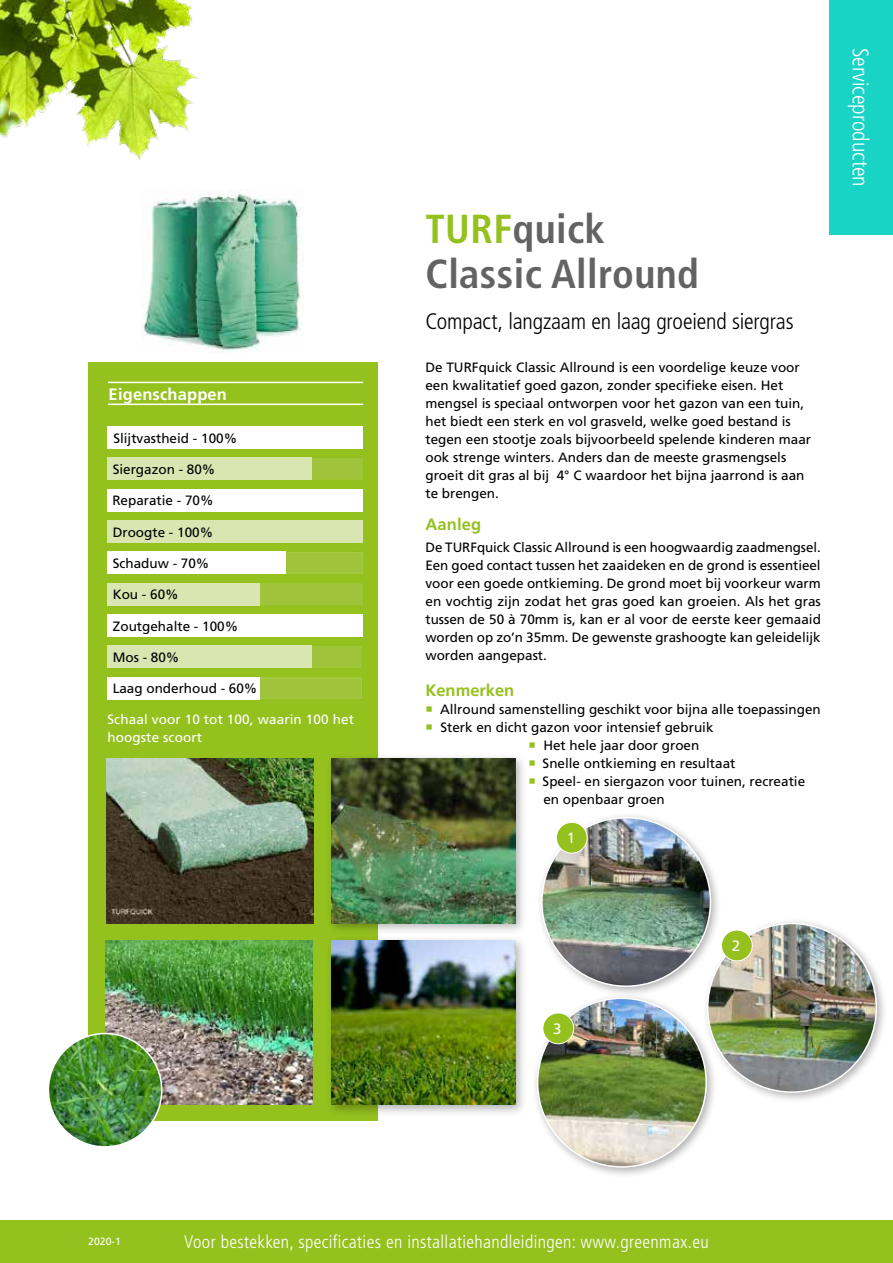
<style>
.page{position:relative;width:893px;height:1263px;background:#fff}
.page>*{position:absolute;margin:0;border:0;box-sizing:border-box;transform-origin:0 0}
.t1{font:700 condensed 40.5px/45px "Frutiger LT Std";letter-spacing:.01em;color:#646363}
.t2{font:300 condensed 22.5px "Frutiger LT Std";letter-spacing:-.01em;color:#000}
.t3{font:300 condensed 22.5px "Frutiger LT Std";color:#fff}
.t4{font:300 condensed 18px "Frutiger LT Std";letter-spacing:.02em;color:#fff}
.t5{font:700 16.5px "Frutiger LT Std";color:#95c11f}
.t6{font:700 16.5px "Frutiger LT Std";letter-spacing:.01em;color:#fff}
.t7{font:15px "Frutiger LT Std";color:#fff}
.t8{font:13.5px/18px "Frutiger LT Std";color:#000}
.t9{font:13.5px/18px "Frutiger LT Std";letter-spacing:.01em;color:#fff}
.t10{font:10.5px "Frutiger LT Std";color:#fff}
.s1{color:#95c11f}
</style>
<div class="page">
<div style="left:88px;top:362px;width:289px;height:759px;background:#95c11f"></div>
<img style="left:0;top:0;width:199px;height:160px">
<img style="left:106px;top:758px;width:208px;height:165px">
<img style="left:105px;top:940px;width:208px;height:165px">
<div style="left:325px;top:934px;width:203px;height:183px;background:#000;opacity:.3"></div>
<img style="left:331px;top:940px;width:185px;height:165px">
<div style="left:325px;top:752px;width:203px;height:184px;background:#000;opacity:.3"></div>
<img style="left:331px;top:758px;width:185px;height:165px">
<div style="left:0;top:1220px;width:893px;height:43px;background:#95c11f"></div>
<img style="left:48px;top:1033px;width:114px;height:114px;border-radius:57px">
<div style="left:48px;top:1033px;width:114px;height:114px;border:2px solid #fff;border-radius:50%"></div>
<div style="left:536px;top:812px;width:186px;height:186px;background:#000;opacity:.3"></div>
<img style="left:542px;top:818px;width:168px;height:168px;border-radius:84px">
<div style="left:702px;top:917px;width:186px;height:187px;background:#000;opacity:.3"></div>
<img style="left:708px;top:923px;width:168px;height:169px;border-radius:84px">
<div style="left:532px;top:992px;width:186px;height:186px;background:#000;opacity:.3"></div>
<img style="left:538px;top:998px;width:168px;height:169px;border-radius:84px">
<div style="left:829px;top:0;width:64px;height:234px;background:#19d3c5"></div>
<div style="left:556px;top:822px;width:31px;height:31px;background:#95c11f;border-radius:50%"></div>
<div style="left:556px;top:822px;width:32px;height:31px;border:1px solid #fff;border-radius:50%"></div>
<div style="left:721px;top:930px;width:31px;height:31px;background:#95c11f;border-radius:50%"></div>
<div style="left:721px;top:930px;width:32px;height:31px;border:1px solid #fff;border-radius:50%"></div>
<div style="left:543px;top:1013px;width:31px;height:31px;background:#95c11f;border-radius:50%"></div>
<div style="left:542px;top:1012px;width:32px;height:32px;border:1px solid #fff;border-radius:50%"></div>
<img style="left:142px;top:191px;width:161px;height:161px">
<hr style="left:108px;top:382px;width:255px;height:1px;background:#fff">
<hr style="left:108px;top:404px;width:255px;height:1px;background:#fff">
<div style="left:107px;top:426px;width:256px;height:23px;background:#fff"></div>
<div style="left:106px;top:456px;width:259px;height:24px;background:linear-gradient(to bottom,#9fc53a,#9fc43b)"></div>
<div style="left:107px;top:458px;width:205px;height:22px;background:#d9e6b1"></div>
<div style="left:107px;top:489px;width:256px;height:22px;background:#fff"></div>
<div style="left:107px;top:520px;width:256px;height:22px;background:#d9e6b1"></div>
<div style="left:106px;top:550px;width:259px;height:24px;background:linear-gradient(to bottom,#a1c63e,#9fc43c)"></div>
<div style="left:107px;top:552px;width:179px;height:22px;background:#fff"></div>
<svg style="left:107px;top:583px;width:256px;height:23px;background:#a2c641"></svg>
<div style="left:107px;top:583px;width:153px;height:22px;background:#d9e6b1"></div>
<div style="left:107px;top:614px;width:256px;height:23px;background:#fff"></div>
<svg style="left:107px;top:645px;width:255px;height:23px"></svg>
<div style="left:107px;top:646px;width:205px;height:22px;background:#d9e6b1"></div>
<svg style="left:107px;top:677px;width:255px;height:23px;background:#a5c847"></svg>
<div style="left:107px;top:677px;width:153px;height:22px;background:#fff"></div>
<p class="t6" style="left:109px;top:385px;width:120px">Eigenschappen</p>
<p class="t8" style="left:113px;top:429px;width:125px">Slijtvastheid - 100%</p>
<p class="t8" style="left:113px;top:460px;width:104px">Siergazon - 80%</p>
<p class="t8" style="left:112px;top:492px;width:103px">Reparatie - 70%</p>
<p class="t8" style="left:113px;top:523px;width:102px">Droogte - 100%</p>
<p class="t8" style="left:113px;top:554px;width:98px">Schaduw - 70%</p>
<p class="t8" style="left:113px;top:585px;width:68px">Kou - 60%</p>
<p class="t8" style="left:113px;top:617px;width:127px">Zoutgehalte - 100%</p>
<p class="t8" style="left:113px;top:648px;width:68px">Mos - 80%</p>
<p class="t8" style="left:113px;top:680px;width:146px">Laag onderhoud - 60%</p>
<p class="t9" style="left:107px;top:710px;width:248px">Schaal voor 10 tot 100, waarin 100 het hoogste scoort</p>
<h1 class="t1" style="left:425px;top:207px;width:275px"><span class="s1">TURF</span>quick<br>Classic Allround</h1>
<h2 class="t2" style="left:425px;top:308px;width:370px">Compact, langzaam en laag groeiend siergras</h2>
<p class="t8" style="left:425px;top:359px;width:387px">De TURFquick Classic Allround is een voordelige keuze voor een kwalitatief goed gazon, zonder specifieke eisen. Het mengsel is speciaal ontworpen voor het gazon van een tuin, het biedt een sterk en vol grasveld, welke goed bestand is tegen een stootje zoals bijvoorbeeld spelende kinderen maar ook strenge winters. Anders dan de meeste grasmengsels groeit dit gras al bij 4° C waardoor het bijna jaarrond is aan te brengen.</p>
<p class="t5" style="left:425px;top:515px;width:57px">Aanleg</p>
<p class="t8" style="left:425px;top:539px;width:397px;text-align:justify">De TURFquick Classic Allround is een hoogwaardig zaadmengsel.<br>Een goed contact tussen het zaaideken en de grond is essentieel voor een goede ontkieming. De grond moet bij voorkeur warm en vochtig zijn zodat het gras goed kan groeien. Als het gras tussen de 50 à 70mm is, kan er al voor de eerste keer gemaaid worden op zo’n 35mm. De gewenste grashoogte kan geleidelijk worden aangepast.</p>
<p class="t5" style="left:425px;top:681px;width:90px">Kenmerken</p>
<p class="t8" style="left:425px;top:701px;width:397px"><span class="s1">○</span> Allround samenstelling geschikt voor bijna alle toepassingen</p>
<p class="t8" style="left:425px;top:719px;width:290px"><span class="s1">○</span> Sterk en dicht gazon voor intensief gebruik</p>
<p class="t8" style="left:528px;top:737px;width:173px"><span class="s1">○</span> Het hele jaar door groen</p>
<p class="t8" style="left:528px;top:755px;width:209px"><span class="s1">○</span> Snelle ontkieming en resultaat</p>
<p class="t8" style="left:543px;top:773px;width:263px;text-indent:-15px"><span class="s1">○</span> Speel- en siergazon voor tuinen, recreatie en openbaar groen</p>
<p class="t7" style="left:567px;top:829px;width:10px">1</p>
<h2 class="t3" style="left:873px;top:48px;width:141px;rotate:90deg">Serviceproducten</h2>
<p class="t7" style="left:553px;top:1020px;width:10px">3</p>
<p class="t7" style="left:732px;top:937px;width:10px">2</p>
<p class="t10" style="left:88px;top:1235px;width:34px">2020-1</p>
<h3 class="t4" style="left:184px;top:1232px;width:526px">Voor bestekken, specificaties en installatiehandleidingen: www.greenmax.eu</h3>
</div>
